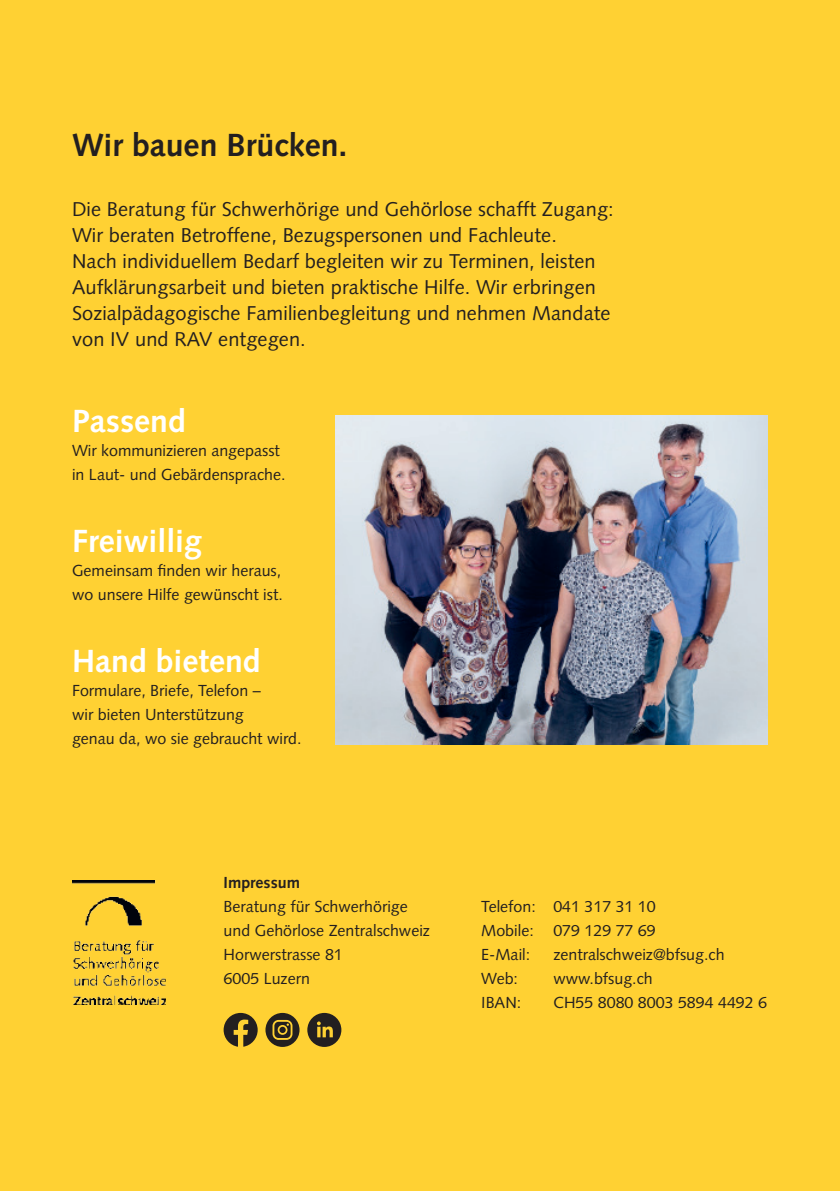
<style>
.page{position:relative;width:840px;height:1191px;background:#fff}
.page>*{position:absolute;margin:0;border:0;box-sizing:border-box;transform-origin:0 0}
.t1{font:700 32px "Syntax LT Std";color:#fff}
.t2{font:700 32px "Syntax LT Std";color:#231f20}
.t3{font:20px/26px "Syntax LT Std";letter-spacing:.005em;color:#231f20}
.t4{font:16px/24px "Syntax LT Std";color:#231f20}
.t5{font:700 16px "Syntax LT Std";color:#231f20}
</style>
<div class="page">
<div style="left:0;top:0;width:839px;height:1191px;background:#ffd133"></div>
<img style="left:336px;top:415px;width:431px;height:329px">
<img style="left:72px;top:880px;width:93px;height:124px">
<svg style="left:223px;top:1013px;width:34px;height:33px"></svg>
<svg style="left:265px;top:1013px;width:34px;height:34px"></svg>
<svg style="left:307px;top:1013px;width:34px;height:34px"></svg>
<h1 class="t2" style="left:72px;top:127px;width:277px">Wir bauen Brücken.</h1>
<p class="t3" style="left:72px;top:196px;width:543px">Die Beratung für Schwerhörige und Gehörlose schafft Zugang:<br>Wir beraten Betroffene, Bezugspersonen und Fachleute.<br>Nach individuellem Bedarf begleiten wir zu Terminen, leisten Aufklärungsarbeit und bieten praktische Hilfe. Wir erbringen Sozialpädagogische Familienbegleitung und nehmen Mandate von IV und RAV entgegen.</p>
<h1 class="t1" style="left:72px;top:403px;width:115px">Passend</h1>
<p class="t4" style="left:72px;top:439px;width:215px">Wir kommunizieren angepasst in Laut- und Gebärdensprache.</p>
<h1 class="t1" style="left:72px;top:523px;width:131px">Freiwillig</h1>
<p class="t4" style="left:72px;top:559px;width:212px">Gemeinsam finden wir heraus, wo unsere Hilfe gewünscht ist.</p>
<h1 class="t1" style="left:72px;top:643px;width:190px">Hand bietend</h1>
<p class="t4" style="left:72px;top:679px;width:231px">Formulare, Briefe, Telefon –<br>wir bieten Unterstützung<br>genau da, wo sie gebraucht wird.</p>
<p class="t5" style="left:223px;top:873px;width:78px">Impressum</p>
<p class="t4" style="left:223px;top:895px;width:208px">Beratung für Schwerhörige und Gehörlose Zentralschweiz<br>Horwerstrasse 81<br>6005 Luzern</p>
<p class="t4" style="left:481px;top:895px;width:176px;text-align:justify">Telefon: 041 317 31 10<br>Mobile: 079 129 77 69<br>E-Mail:</p>
<p class="t4" style="left:553px;top:943px;width:173px">zentralschweiz@bfsug.ch</p>
<p class="t4" style="left:481px;top:967px;width:38px">Web:</p>
<p class="t4" style="left:553px;top:967px;width:101px">www.bfsug.ch</p>
<p class="t4" style="left:481px;top:991px;width:42px">IBAN:</p>
<p class="t4" style="left:553px;top:991px;width:215px">CH55 8080 8003 5894 4492 6</p>
</div>
